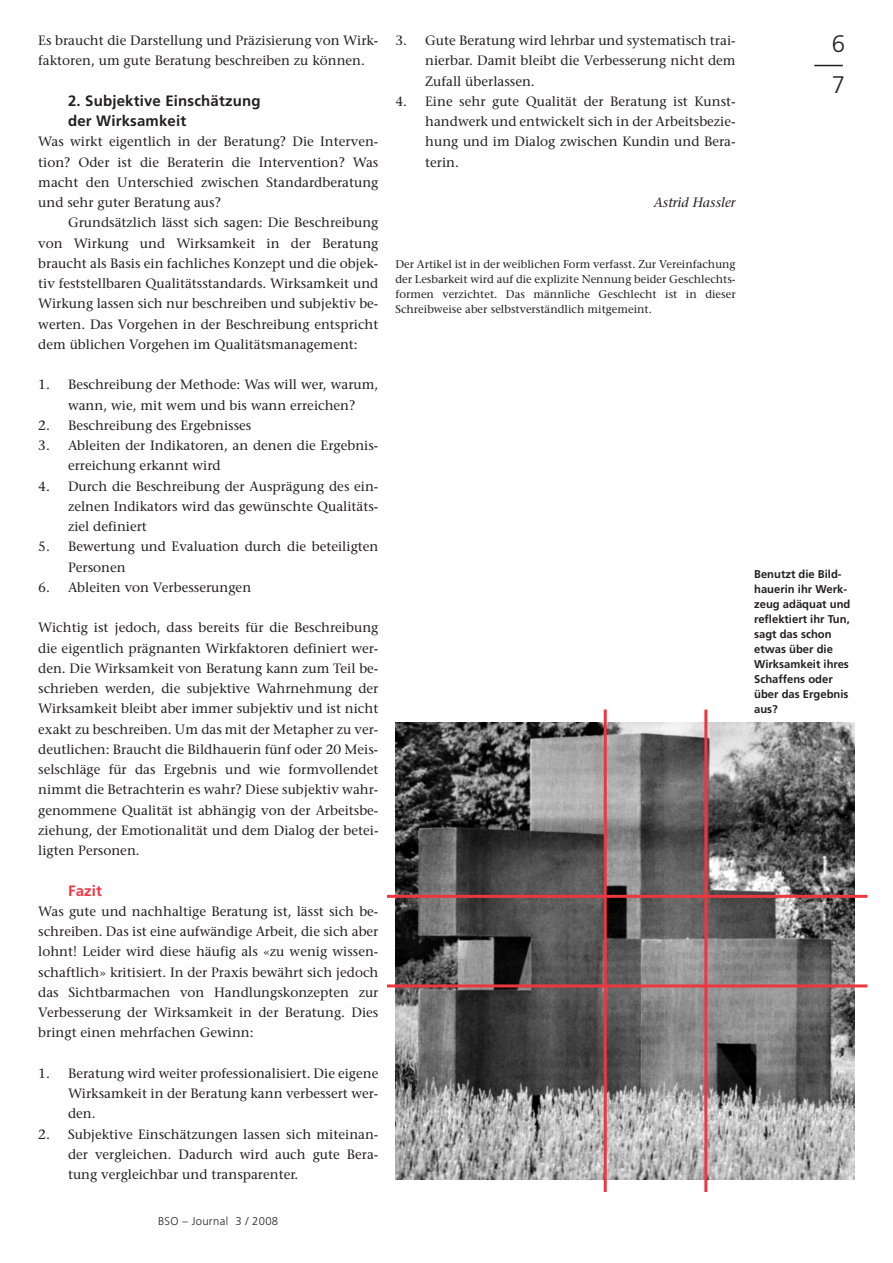
<style>
.page{position:relative;width:893px;height:1263px;background:#fff}
.page>*{position:absolute;margin:0;border:0;box-sizing:border-box;transform-origin:0 0}
.t1{font:300 24px/40.5px "Frutiger";color:#231f20}
.t2{font:700 15px/20.2px "Frutiger";letter-spacing:.01em;color:#231f20}
.t3{font:700 15px "Frutiger";letter-spacing:.01em;color:#ee3640}
.t4{font:13.5px/20.2px "Stone Serif";color:#231f20;text-align:justify}
.t5{font:italic 13.5px "Stone Serif";color:#231f20}
.t6{font:11.25px/15px "Stone Serif";color:#231f20;text-align:justify}
.t7{font:700 11.25px/15px "Frutiger";color:#231f20}
.t8{font:300 11.25px "Frutiger";letter-spacing:.03em;color:#231f20}
</style>
<div class="page">
<svg style="left:814px;top:65px;width:29px;height:1px"></svg>
<img style="left:395px;top:722px;width:460px;height:457px">
<hr style="left:604px;top:709px;width:3px;height:483px;background:#ee3640">
<hr style="left:704px;top:709px;width:3px;height:483px;background:#ee3640">
<hr style="left:387px;top:895px;width:480px;height:3px;background:#ee3640">
<hr style="left:387px;top:984px;width:480px;height:3px;background:#ee3640">
<p class="t4" style="left:38px;top:32px;width:342px">Es braucht die Darstellung und Präzisierung von Wirk&shy;faktoren, um gute Beratung beschreiben zu können.</p>
<p class="t2" style="left:68px;top:92px;width:194px">2. Subjektive Einschätzung der Wirksamkeit</p>
<p class="t4" style="left:38px;top:133px;width:342px">Was wirkt eigentlich in der Beratung? Die Interven&shy;tion? Oder ist die Beraterin die Intervention? Was macht den Unterschied zwischen Standardberatung und sehr guter Beratung aus?</p>
<p class="t4" style="left:38px;top:214px;width:342px;text-indent:30px">Grundsätzlich lässt sich sagen: Die Beschreibung von Wirkung und Wirksamkeit in der Beratung braucht als Basis ein fachliches Konzept und die objek&shy;tiv feststellbaren Qualitätsstandards. Wirksamkeit und Wirkung lassen sich nur beschreiben und subjektiv be&shy;werten. Das Vorgehen in der Beschreibung entspricht dem üblichen Vorgehen im Qualitätsmanagement:</p>
<p class="t4" style="left:38px;top:376px;width:342px;text-align:center">1. Beschreibung der Methode: Was will wer, warum, wann, wie, mit wem und bis wann erreichen?</p>
<p class="t4" style="left:38px;top:416px;width:215px">2. Beschreibung des Ergebnisses</p>
<p class="t4" style="left:68px;top:437px;width:312px;text-indent:-30px">3. Ableiten der Indikatoren, an denen die Ergebnis - erreichung erkannt wird</p>
<p class="t4" style="left:68px;top:477px;width:312px;text-indent:-30px">4. Durch die Beschreibung der Ausprägung des ein&shy;zelnen Indikators wird das gewünschte Qualitäts&shy;ziel definiert</p>
<p class="t4" style="left:68px;top:538px;width:312px;text-indent:-30px">5. Bewertung und Evaluation durch die beteiligten<br>Personen</p>
<p class="t4" style="left:38px;top:578px;width:214px">6. Ableiten von Verbesserungen</p>
<p class="t4" style="left:38px;top:619px;width:342px">Wichtig ist jedoch, dass bereits für die Beschreibung die eigentlich prägnanten Wirkfaktoren definiert wer&shy;den. Die Wirksamkeit von Beratung kann zum Teil be&shy;schrieben werden, die subjektive Wahrnehmung der Wirksamkeit bleibt aber immer subjektiv und ist nicht exakt zu beschreiben. Um das mit der Metapher zu ver&shy;deutlichen: Braucht die Bildhauerin fünf oder 20 Meis&shy;selschläge für das Ergebnis und wie formvollendet nimmt die Betrachterin es wahr? Diese subjektiv wahr&shy;genommene Qualität ist abhängig von der Arbeitsbe&shy;ziehung, der Emotionalität und dem Dialog der betei&shy;ligten Personen.</p>
<p class="t3" style="left:68px;top:884px;width:36px">Fazit</p>
<p class="t4" style="left:38px;top:902px;width:342px">Was gute und nachhaltige Beratung ist, lässt sich be&shy;schreiben. Das ist eine aufwändige Arbeit, die sich aber lohnt! Leider wird diese häufig als «zu wenig wissen&shy;schaftlich» kritisiert. In der Praxis bewährt sich jedoch das Sichtbarmachen von Handlungskonzepten zur Verbesserung der Wirksamkeit in der Beratung. Dies bringt einen mehrfachen Gewinn:</p>
<p class="t4" style="left:68px;top:1064px;width:312px;text-indent:-30px">1. Beratung wird weiter professionalisiert. Die eigene Wirksamkeit in der Beratung kann verbessert wer&shy;den.</p>
<p class="t4" style="left:68px;top:1125px;width:312px;text-indent:-30px">2. Subjektive Einschätzungen lassen sich miteinan&shy;der vergleichen. Dadurch wird auch gute Bera&shy;tung vergleichbar und transparenter.</p>
<p class="t8" style="left:158px;top:1216px;width:122px">BSO – Journal 3 / 2008</p>
<p class="t4" style="left:425px;top:32px;width:312px;text-indent:-30px">3. Gute Beratung wird lehrbar und systematisch trai&shy;nierbar. Damit bleibt die Verbesserung nicht dem Zufall überlassen.</p>
<p class="t4" style="left:425px;top:92px;width:312px;text-indent:-30px">4. Eine sehr gute Qualität der Beratung ist Kunst&shy;handwerk und entwickelt sich in der Arbeitsbezie&shy;hung und im Dialog zwischen Kundin und Bera&shy;terin.</p>
<p class="t5" style="left:654px;top:197px;width:83px">Astrid Hassler</p>
<p class="t6" style="left:395px;top:258px;width:342px">Der Artikel ist in der weiblichen Form verfasst. Zur Vereinfachung der Lesbarkeit wird auf die explizite Nennung beider Geschlechts&shy;formen verzichtet. Das männliche Geschlecht ist in dieser Schreibweise aber selbstverständlich mitgemeint.</p>
<h1 class="t1" style="left:832px;top:25px;width:15px">6<br>7</h1>
<p class="t7" style="left:754px;top:567px;width:98px">Benutzt die Bild&shy;hauerin ihr Werk&shy;zeug adäquat und reflektiert ihr Tun, sagt das schon etwas über die<br>Wirksamkeit ihres<br>Schaffens oder über das Ergebnis aus?</p>
</div>
